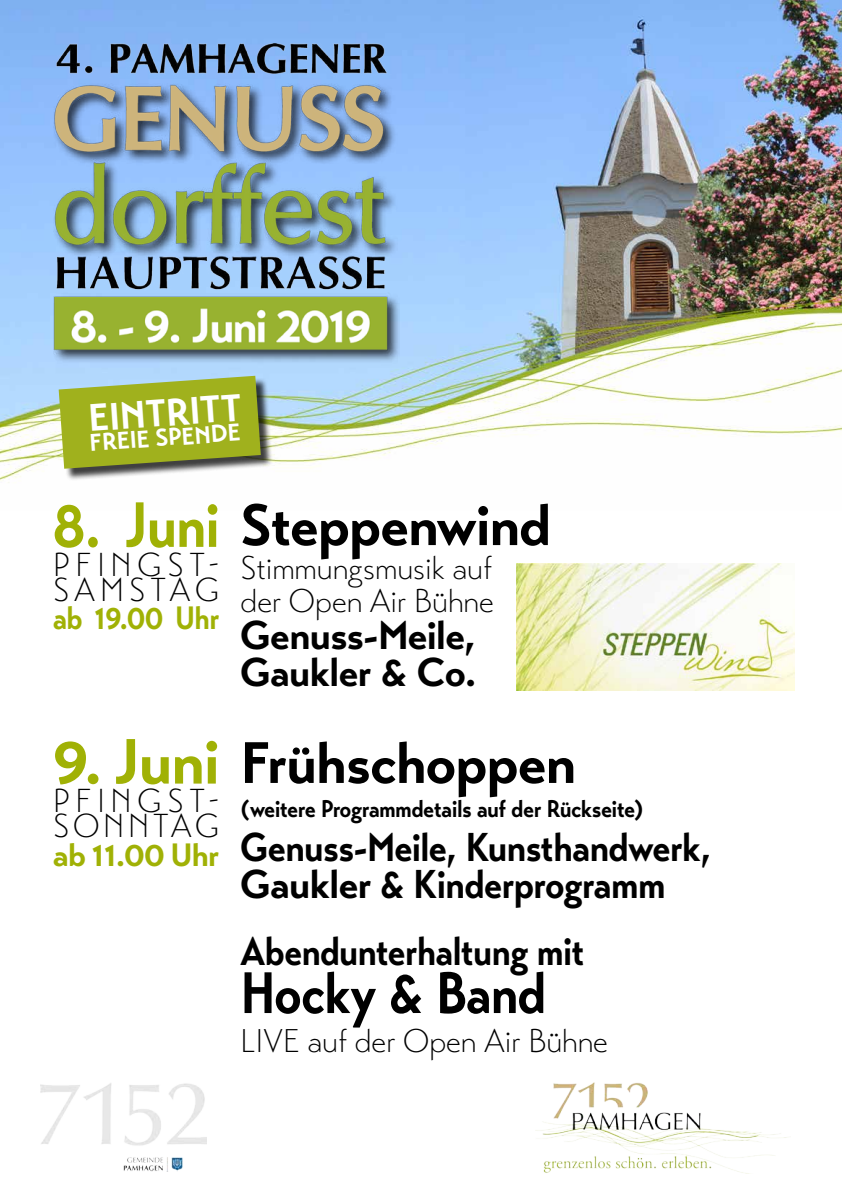
<style>
.page{position:relative;width:842px;height:1191px;background:#fff}
.page>*{position:absolute;margin:0;border:0;box-sizing:border-box;transform-origin:0 0}
.t1{font:700 63.4px "Transat";color:#a0b105;scale:.9 1}
.t2{font:700 58px "Transat";color:#000}
.t3{font:700 58px "Transat";color:#000;scale:.9 1}
.t4{font:700 40px/37px "Transat";color:#000;scale:.92 1}
.t5{font:700 40px/37px "Transat";color:#000}
.t6{font:700 40px "Transat";color:#000;scale:.9 1}
.t7{font:700 38px "Transat";color:#fff}
.t8{font:300 33px/25.2px "Transat";letter-spacing:.16em;color:#000}
.t9{font:300 32.7px/33.6px "Transat";color:#000}
.t10{font:700 32.1px "Transat";color:#a0b105;scale:.9 1}
.t11{font:700 32.1px "Transat";color:#a0b105}
.t12{font:700 24px "Transat";color:#000;scale:.92 1}
.t13{font:700 24px "Transat";color:#fff}
.s1{font-size:63.4px;color:#a0b105}
</style>
<div class="page">
<img style="left:0;top:0;width:842px;height:483px">
<img style="left:53px;top:43px;width:346px;height:323px">
<img style="left:535px;top:1082px;width:252px;height:91px">
<img style="left:40px;top:1083px;width:167px;height:89px">
<img style="left:517px;top:563px;width:278px;height:127px">
<div style="left:60px;top:377px;width:213px;height:104px;background:#000;opacity:.75"></div>
<svg style="left:59px;top:376px;width:202px;height:93px;background:#9dae35"></svg>
<p class="t7" style="left:87px;top:395px;width:155px;rotate:-4deg">EINTRITT</p>
<p class="t13" style="left:89px;top:428px;width:153px;rotate:-4deg">FREIE SPENDE</p>
<h1 class="t1" style="left:53px;top:486px;width:186px">8. Juni</h1>
<p class="t8" style="left:53px;top:552px;width:168px">PFINGST-<br>SAMSTAG</p>
<p class="t10" style="left:53px;top:599px;width:186px">ab 19.00 Uhr</p>
<h2 class="t2" style="left:241px;top:489px;width:312px">Steppenwind</h2>
<p class="t9" style="left:241px;top:551px;width:255px">Stimmungsmusik auf der Open Air Bühne</p>
<p class="t5" style="left:241px;top:617px;width:237px">Genuss-Meile,<br>Gaukler &amp; Co.</p>
<h2 class="t2" style="left:53px;top:727px;width:524px"><span class="s1">9. Juni</span> Frühschoppen</h2>
<p class="t8" style="left:53px;top:788px;width:168px">PFINGST-<br>SONNTAG</p>
<p class="t11" style="left:53px;top:835px;width:168px">ab 11.00 Uhr</p>
<p class="t12" style="left:241px;top:794px;width:440px">(weitere Programmdetails auf der Rückseite)</p>
<p class="t4" style="left:241px;top:828px;width:513px">Genuss-Meile, Kunsthandwerk,<br>Gaukler &amp; Kinderprogramm</p>
<p class="t6" style="left:241px;top:926px;width:383px">Abendunterhaltung mit</p>
<h2 class="t3" style="left:241px;top:957px;width:341px">Hocky &amp; Band</h2>
<p class="t9" style="left:241px;top:1024px;width:369px">LIVE auf der Open Air Bühne</p>
</div>
